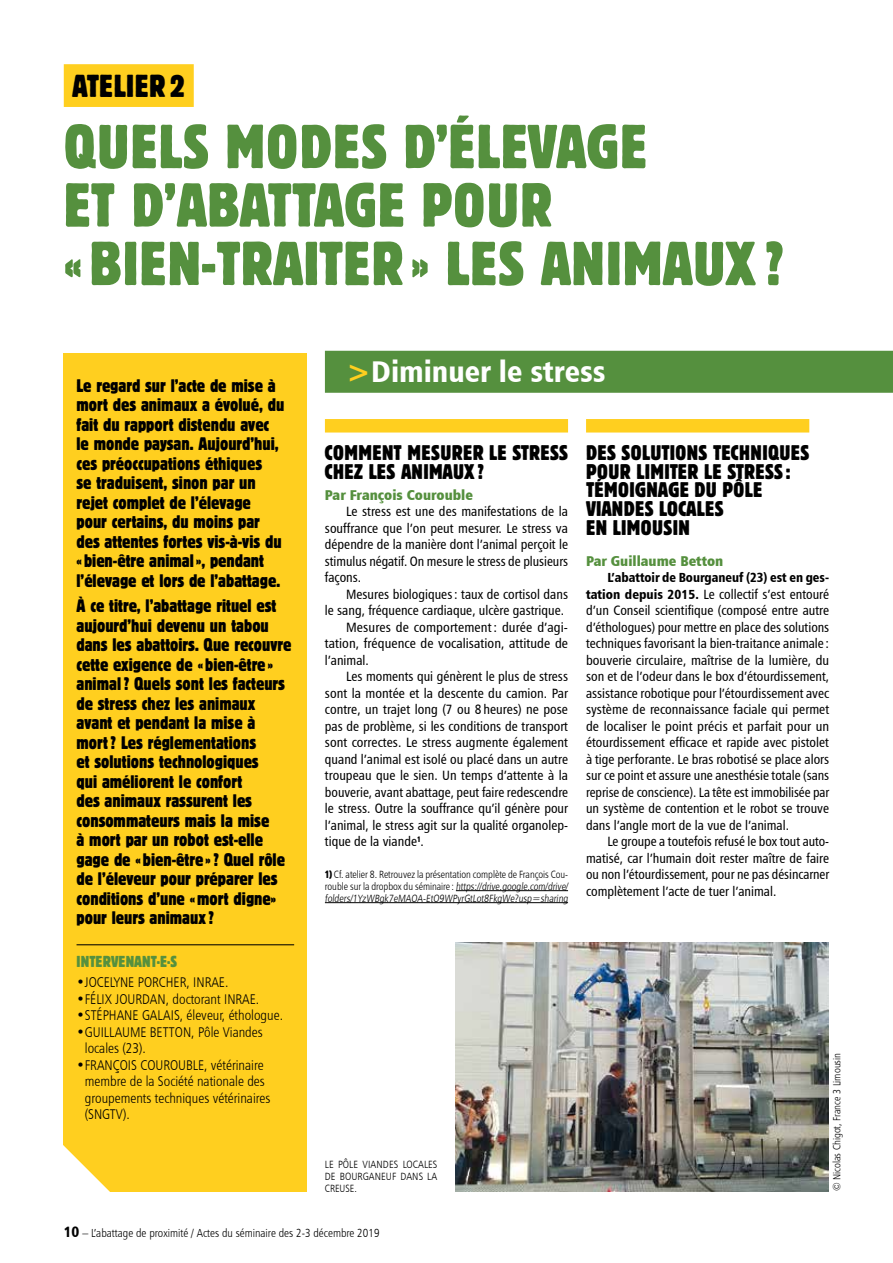
<style>
.page{position:relative;width:893px;height:1263px;background:#fff}
.page>*{position:absolute;margin:0;border:0;box-sizing:border-box;transform-origin:0 0}
.t1{font:condensed 61.5px/58.5px "Block BE";color:#55903e}
.t2{font:condensed 31.5px "Block BE";letter-spacing:.02em;color:#000}
.t3{font:30px "Humanist 777 BT Black Condensed B";color:#fff}
.t4{font:condensed 21px/18.8px "Block BE";letter-spacing:.02em;color:#000}
.t5{font:condensed 18px/19.5px "Block BE";color:#000}
.t6{font:condensed 15.75px "Block BE";color:#55903e}
.t7{font:14.25px "Humanist 777 BT Extra Black Cond B";color:#55903e}
.t8{font:14.1px/16.5px "Humanist 777 BT Light Condensed B";color:#000}
.t9{font:13.5px/16.5px "Humanist 777 BT Roman Condensed B";color:#000;text-align:justify}
.t10{font:13.2px "Humanist 777 BT Black Condensed B";letter-spacing:-.005em;color:#000}
.t11{font:11.7px "Humanist 777 BT Light Condensed B";color:#000}
.t12{font:10.5px/12px "Humanist 777 BT Light Condensed B";letter-spacing:-.005em;color:#000}
.s1{color:#ffcf1f}
.s2{font-family:"Block BE Extra Cn"}
.s3{font-family:"Humanist 777 BT Black Condensed B";font-size:13.2px}
.s4{font-family:"Humanist 777 BT Black Condensed B";font-size:15px}
</style>
<div class="page">
<div style="left:325px;top:419px;width:243px;height:13px;background:#ffcf1f"></div>
<hr style="left:456px;top:890px;width:112px;height:1px;background:#000">
<hr style="left:325px;top:902px;width:243px;height:1px;background:#000">
<div style="left:64px;top:64px;width:130px;height:43px;background:#ffcf1f"></div>
<div style="left:64px;top:353px;width:243px;height:838px;background:#ffcf1f"></div>
<hr style="left:77px;top:944px;width:217px;height:1px;background:#000">
<img style="left:455px;top:942px;width:374px;height:249px">
<div style="left:586px;top:419px;width:223px;height:13px;background:#ffcf1f"></div>
<svg style="left:63px;top:1120px;width:70px;height:72px"></svg>
<div style="left:325px;top:351px;width:568px;height:42px;background:#55903e"></div>
<h2 class="t2" style="left:72px;top:68px;width:114px">ATELIER2</h2>
<h1 class="t1" style="left:64px;top:118px;width:722px">QUELS MODES D’ÉLEVAGE<br>ET D’ABATTAGE POUR «BIEN-TRAITER» LES ANIMAUX?</h1>
<p class="t5" style="left:77px;top:376px;width:209px">Le regard sur l’acte de mise à mort des animaux a évolué, du fait du rapport distendu avec le monde paysan. Aujourd’hui, ces préoccupations éthiques<br>se traduisent, sinon par un rejet complet de l’élevage pour certains, du moins par des attentes fortes vis-à-vis du « bien-être animal», pendant l’élevage et lors de l’abattage.</p>
<p class="t5" style="left:77px;top:596px;width:216px">À ce titre, l’abattage rituel est aujourd’hui devenu un tabou dans les abattoirs. Que recouvre cette exigence de « bien-être » animal? Quels sont les facteurs de stress chez les animaux avant et pendant la mise à mort? Les réglementations<br>et solutions technologiques<br>qui améliorent le confort<br>des animaux rassurent les consommateurs mais la mise<br>à mort par un robot est-elle gage de « bien-être »? Quel rôle de l’éleveur pour préparer les conditions d’une «mort digne» pour leurs animaux ?</p>
<p class="t6" style="left:77px;top:952px;width:102px">INTERVENANT·E·S</p>
<p class="t8" style="left:77px;top:974px;width:153px">•JOCELYNE PORCHER, INRAE.</p>
<p class="t8" style="left:77px;top:990px;width:184px">•FÉLIX JOURDAN, doctorant INRAE.</p>
<p class="t8" style="left:77px;top:1007px;width:208px">•STÉPHANE GALAIS, éleveur, éthologue.</p>
<p class="t8" style="left:85px;top:1023px;width:179px;text-indent:-8px">•GUILLAUME BETTON, Pôle Viandes locales (23).</p>
<p class="t8" style="left:85px;top:1056px;width:187px;text-indent:-8px">•FRANÇOIS COUROUBLE, vétérinaire membre de la Société nationale des groupements techniques vétérinaires (SNGTV).</p>
<h3 class="t3" style="left:346px;top:353px;width:261px"><span class="s1">&gt;</span>Diminuer le stress</h3>
<h3 class="t4" style="left:325px;top:443px;width:245px">COMMENT MESURER LE STRESS<br>CHEZ LES ANIMAUX ?</h3>
<p class="t7" style="left:325px;top:485px;width:150px">Par François Courouble</p>
<p class="t9" style="left:325px;top:503px;width:245px;text-indent:21px">Le stress est une des manifestations de la souffrance que l’on peut mesurer. Le stress va dépendre de la manière dont l’animal perçoit le stimulus négatif. On mesure le stress de plusieurs façons.</p>
<p class="t9" style="left:346px;top:585px;width:223px">Mesures biologiques: taux de cortisol dans</p>
<p class="t9" style="left:325px;top:602px;width:241px">le sang, fréquence cardiaque, ulcère gastrique.</p>
<p class="t9" style="left:346px;top:618px;width:223px">Mesures de comportement: durée d’agi-</p>
<p class="t9" style="left:325px;top:635px;width:245px">tation, fréquence de vocalisation, attitude de</p>
<p class="t9" style="left:325px;top:651px;width:45px">l’animal.</p>
<p class="t9" style="left:346px;top:668px;width:223px">Les moments qui génèrent le plus de stress</p>
<p class="t9" style="left:325px;top:684px;width:245px">sont la montée et la descente du camion. Par</p>
<p class="t9" style="left:325px;top:701px;width:245px">contre, un trajet long (7 ou 8 heures) ne pose</p>
<p class="t9" style="left:325px;top:717px;width:245px">pas de problème, si les conditions de transport</p>
<p class="t9" style="left:325px;top:734px;width:245px">sont correctes. Le stress augmente également</p>
<p class="t9" style="left:325px;top:750px;width:245px">quand l’animal est isolé ou placé dans un autre</p>
<p class="t9" style="left:325px;top:767px;width:245px">troupeau que le sien. Un temps d’attente à la</p>
<p class="t9" style="left:325px;top:783px;width:245px">bouverie, avant abattage, peut faire redescendre</p>
<p class="t9" style="left:325px;top:800px;width:245px">le stress. Outre la souffrance qu’il génère pour</p>
<p class="t9" style="left:325px;top:816px;width:245px">l’animal, le stress agit sur la qualité organolep-</p>
<p class="t9" style="left:325px;top:833px;width:100px">tique de la viande<sup>1</sup>.</p>
<p class="t12" style="left:325px;top:868px;width:246px"><span class="s2">1)</span> Cf. atelier 8. Retrouvez la présentation complète de François Cou&shy;rouble sur la dropbox du séminaire : https://drive.google.com/drive/ folders/1YzWBgk7eMAOA-EtO9WPyrGtLot8FkgWe?usp=sharing</p>
<h3 class="t4" style="left:586px;top:443px;width:225px">DES SOLUTIONS TECHNIQUES<br>POUR LIMITER LE STRESS:<br>TÉMOIGNAGE DU PÔLE<br>VIANDES LOCALES<br>EN LIMOUSIN</h3>
<p class="t7" style="left:586px;top:551px;width:139px">Par Guillaume Betton</p>
<p class="t10" style="left:607px;top:569px;width:223px">L’abattoir de Bourganeuf (23) est en ges-</p>
<p class="t9" style="left:586px;top:585px;width:245px"><span class="s3">tation depuis 2015.</span> Le collectif s’est entouré d’un Conseil scientifique (composé entre autre d’éthologues) pour mettre en place des solutions techniques favorisant la bien-traitance animale : bouverie circulaire, maîtrise de la lumière, du son et de l’odeur dans le box d’étourdissement, assistance robotique pour l’étourdissement avec système de reconnaissance faciale qui permet de localiser le point précis et parfait pour un étourdissement efficace et rapide avec pistolet à tige perforante. Le bras robotisé se place alors sur ce point et assure une anesthésie totale (sans reprise de conscience). La tête est immobilisée par un système de contention et le robot se trouve dans l’angle mort de la vue de l’animal.</p>
<p class="t9" style="left:586px;top:833px;width:245px;text-indent:21px">Le groupe a toutefois refusé le box tout auto&shy;matisé, car l’humain doit rester maître de faire ou non l’étourdissement, pour ne pas désincarner complètement l’acte de tuer l’animal.</p>
<p class="t12" style="left:325px;top:1158px;width:114px;text-align:justify">LE PÔLE VIANDES LOCALES DE BOURGANEUF DANS LA CREUSE.</p>
<p class="t12" style="left:830px;top:1191px;width:140px;rotate:-90deg">© Nicolas Chigot, France 3 Limousin</p>
<p class="t11" style="left:64px;top:1225px;width:317px"><span class="s4">10</span> – L’abattage de proximité / Actes du séminaire des 2-3 décembre 2019</p>
</div>
